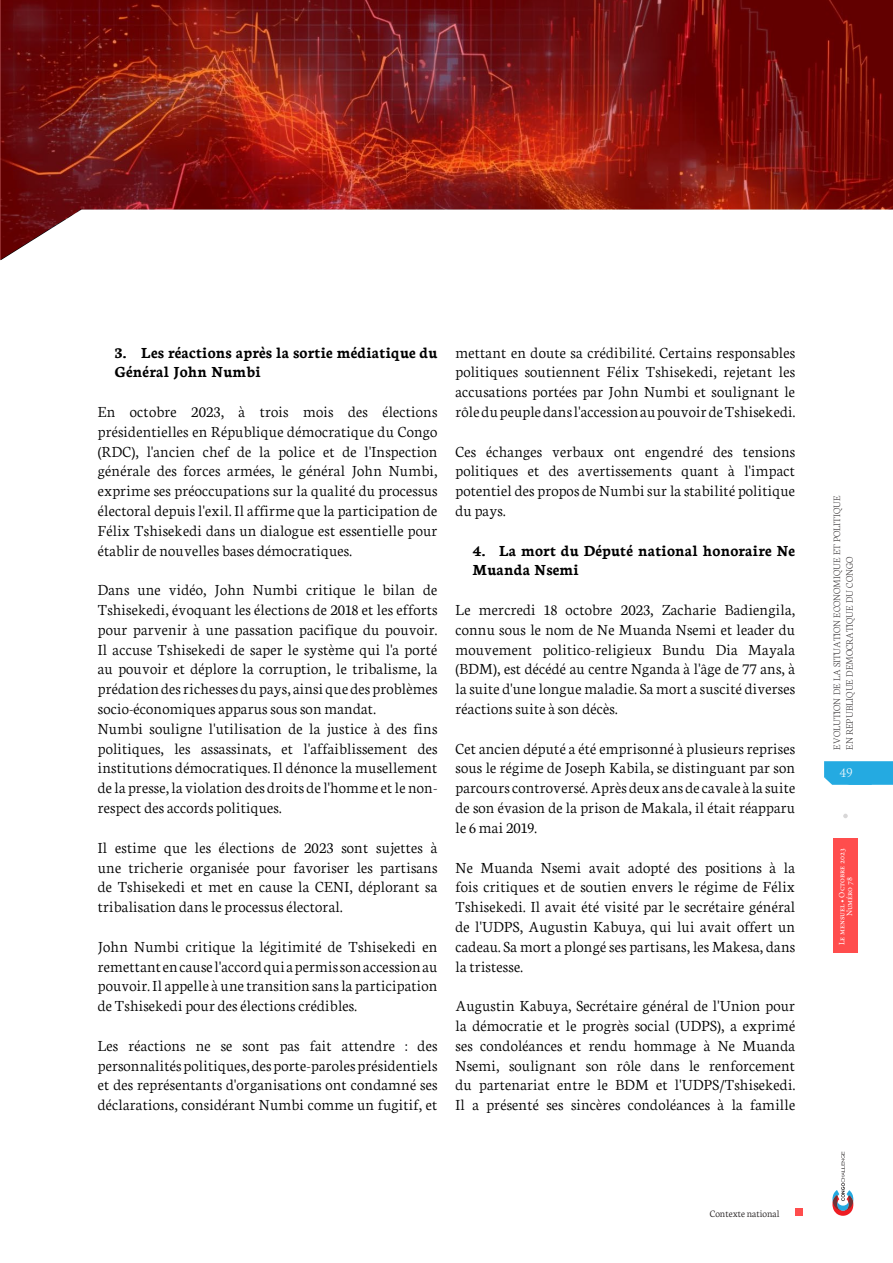
<style>
.page{position:relative;width:893px;height:1263px;background:#fff}
.page>*{position:absolute;margin:0;border:0;box-sizing:border-box;transform-origin:0 0}
.Coprs_de_texte{font:300 16.5px/19.8px "Neuton";letter-spacing:.01em;color:#000;text-align:justify}
.Coprs_de_texte-2{font:700 16.5px/19.8px "Neuton";letter-spacing:.01em;color:#000}
.t1{font:200 15px "Neuton";color:#fff}
.t2{font:200 10.5px/12.6px "Neuton";color:#231f20}
.t3{font:300 10.5px "Neuton";color:#231f20}
.t4{font:8.25px/7.5px "Minion Pro";color:#fff;text-align:center}
.s1{font-family:"Neuton"}
</style>
<div class="page">
<img style="left:0;top:0;width:893px;height:260px">
<div style="left:833px;top:838px;width:25px;height:115px;background:#ff4d4d"></div>
<svg style="left:824px;top:761px;width:69px;height:24px;background:#2bace1"></svg>
<svg style="left:843px;top:814px;width:5px;height:4px"></svg>
<svg style="left:795px;top:1208px;width:7px;height:8px"></svg>
<svg style="left:832px;top:1152px;width:21px;height:64px"></svg>
<p class="Coprs_de_texte-2" style="left:115px;top:342px;width:324px">3. Les réactions après la sortie médiatique du<br>Général John Numbi</p>
<p class="Coprs_de_texte" style="left:98px;top:401px;width:341px">En octobre 2023, à trois mois des élections présidentielles en République démocratique du Congo (RDC), l'ancien chef de la police et de l'Inspection générale des forces armées, le général John Numbi, exprime ses préoccupations sur la qualité du processus électoral depuis l'exil. Il affirme que la participation de Félix Tshisekedi dans un dialogue est essentielle pour établir de nouvelles bases démocratiques.</p>
<p class="Coprs_de_texte" style="left:98px;top:580px;width:341px">Dans une vidéo, John Numbi critique le bilan de Tshisekedi, évoquant les élections de 2018 et les efforts pour parvenir à une passation pacifique du pouvoir.<br>Il accuse Tshisekedi de saper le système qui l'a porté au pouvoir et déplore la corruption, le tribalisme, la prédation des richesses du pays, ainsi que des problèmes socio-économiques apparus sous son mandat.</p>
<p class="Coprs_de_texte" style="left:98px;top:718px;width:341px">Numbi souligne l'utilisation de la justice à des fins politiques, les assassinats, et l'affaiblissement des institutions démocratiques. Il dénonce la musellement de la presse, la violation des droits de l'homme et le non&shy;respect des accords politiques.</p>
<p class="Coprs_de_texte" style="left:98px;top:837px;width:341px">Il estime que les élections de 2023 sont sujettes à une tricherie organisée pour favoriser les partisans de Tshisekedi et met en cause la CENI, déplorant sa tribalisation dans le processus électoral.</p>
<p class="Coprs_de_texte" style="left:98px;top:936px;width:341px">John Numbi critique la légitimité de Tshisekedi en remettant en cause l'accord qui a permis son accession au pouvoir. Il appelle à une transition sans la participation de Tshisekedi pour des élections crédibles.</p>
<p class="Coprs_de_texte" style="left:98px;top:1035px;width:341px">Les réactions ne se sont pas fait attendre : des personnalités politiques, des porte-paroles présidentiels et des représentants d'organisations ont condamné ses déclarations, considérant Numbi comme un fugitif, et</p>
<p class="Coprs_de_texte" style="left:455px;top:342px;width:341px">mettant en doute sa crédibilité. Certains responsables politiques soutiennent Félix Tshisekedi, rejetant les accusations portées par John Numbi et soulignant le rôle du peuple dans l'accession au pouvoir de Tshisekedi.</p>
<p class="Coprs_de_texte" style="left:455px;top:441px;width:341px">Ces échanges verbaux ont engendré des tensions politiques et des avertissements quant à l'impact potentiel des propos de Numbi sur la stabilité politique du pays.</p>
<p class="Coprs_de_texte-2" style="left:472px;top:540px;width:324px">4. La mort du Député national honoraire Ne<br>Muanda Nsemi</p>
<p class="Coprs_de_texte" style="left:455px;top:599px;width:341px">Le mercredi 18 octobre 2023, Zacharie Badiengila, connu sous le nom de Ne Muanda Nsemi et leader du mouvement politico-religieux Bundu Dia Mayala (BDM), est décédé au centre Nganda à l'âge de 77 ans, à la suite d'une longue maladie. Sa mort a suscité diverses réactions suite à son décès.</p>
<p class="Coprs_de_texte" style="left:455px;top:738px;width:341px">Cet ancien député a été emprisonné à plusieurs reprises sous le régime de Joseph Kabila, se distinguant par son parcours controversé. Après deux ans de cavale à la suite de son évasion de la prison de Makala, il était réapparu le 6 mai 2019.</p>
<p class="Coprs_de_texte" style="left:455px;top:857px;width:341px">Ne Muanda Nsemi avait adopté des positions à la fois critiques et de soutien envers le régime de Félix Tshisekedi. Il avait été visité par le secrétaire général de l'UDPS, Augustin Kabuya, qui lui avait offert un cadeau. Sa mort a plongé ses partisans, les Makesa, dans la tristesse.</p>
<p class="Coprs_de_texte" style="left:455px;top:995px;width:341px">Augustin Kabuya, Secrétaire général de l'Union pour la démocratie et le progrès social (UDPS), a exprimé ses condoléances et rendu hommage à Ne Muanda Nsemi, soulignant son rôle dans le renforcement du partenariat entre le BDM et l'UDPS/Tshisekedi.<br>Il a présenté ses sincères condoléances à la famille</p>
<p class="t2" style="left:830px;top:749px;width:255px;rotate:-90deg">EVOLUTION DE LA SITUATION ECONOMIQUE ET POLITIQUE<br>EN REPUBLIQUE DEMOCRATIQUE DU CONGO</p>
<p class="t1" style="left:839px;top:764px;width:15px">49</p>
<p class="t4" style="left:838px;top:945px;width:99px;rotate:-90deg">Le mensuel <span class="s1">◊</span> Octobre 2023<br>Numéro 78</p>
<p class="t3" style="left:710px;top:1208px;width:71px">Contexte national</p>
</div>
